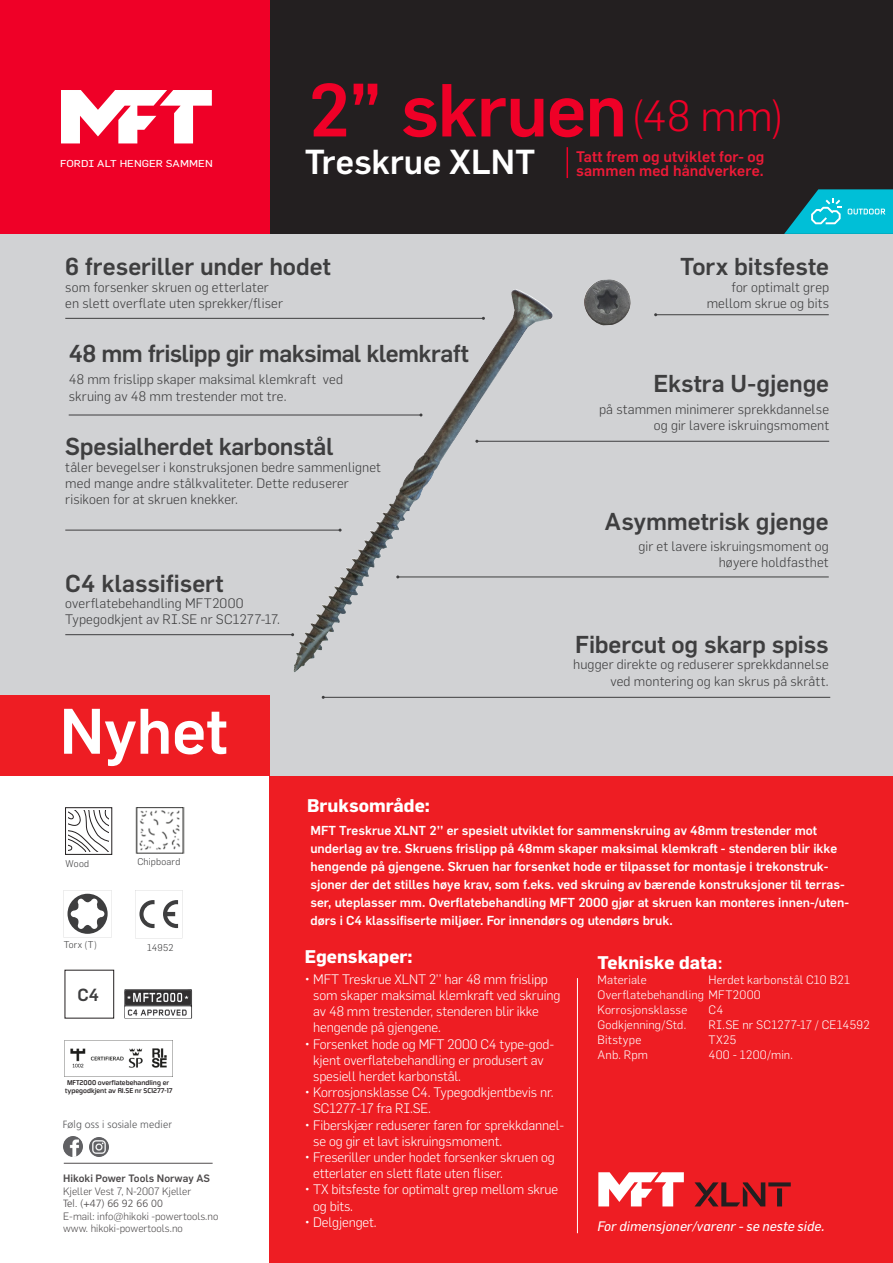
<style>
.page{position:relative;width:893px;height:1263px;background:#fff}
.page>*{position:absolute;margin:0;border:0;box-sizing:border-box;transform-origin:0 0}
.t1{font:500 73.5px "Flama";letter-spacing:-.01em;color:#ef0027}
.t2{font:500 63px "Flama";color:#fff}
.t3{font:300 42.9px "Flama";color:#ef0027}
.t4{font:500 34.05px "Flama";color:#fff}
.t5{font:500 24px "Flama";letter-spacing:-.005em;color:#3e3e3f}
.t6{font:500 24px "Flama";letter-spacing:-.025em;color:#3e3e3f}
.t7{font:700 18px "Flama";color:#fff}
.undertekst_liten{font:500 17.25px "Flama";color:#3e3e3f}
.t8{font:500 15px/14.5px "Flama";letter-spacing:.005em;color:#ed1a37}
.t9{font:300 13.5px/16.2px "Flama";letter-spacing:.01em;color:#3e3e3f;text-align:right}
.t10{font:300 13.5px/16.2px "Flama";letter-spacing:-.01em;color:#fff}
.t11{font:italic 13.5px "Flama";color:#fff}
.t12{font:500 12.75px/18px "Flama";color:#fff}
.t13{font:300 12px/15px "Flama";letter-spacing:.015em;color:#fff}
.t14{font:300 10.5px/12.6px "Flama";color:#231f20}
.t15{font:500 10.5px "Flama";color:#231f20}
.t16{font:300 10.5px "Frutiger LT Std";letter-spacing:.015em;color:#57585a}
.t17{font:300 10.5px "Frutiger LT Std";color:#231f20}
.t18{font:9.9px "Flama Basic";color:#fff;scale:1.13 1}
.undertekst_liten-2{font:300 9.6px "Flama";letter-spacing:.02em;color:#3e3e3f}
.t19{font:6.75px "Great Escape Rg";color:#231f20}
.s1{font-family:"Foundry Gridnik OT2"}
</style>
<div class="page">
<div style="left:0;top:234px;width:893px;height:542px;background:#d1d2d4"></div>
<div style="left:266px;top:0;width:627px;height:234px;background:#231f20"></div>
<svg style="left:784px;top:189px;width:109px;height:45px"></svg>
<div style="left:269px;top:776px;width:624px;height:487px;background:#ee1d23"></div>
<div style="left:0;top:696px;width:269px;height:80px;background:#ee1d23"></div>
<hr style="left:577px;top:978px;width:1px;height:255px;background:#fff">
<div style="left:65px;top:807px;width:47px;height:48px;border:1px solid #231f20"></div>
<svg style="left:69px;top:811px;width:40px;height:40px"></svg>
<img style="left:135px;top:807px;width:50px;height:47px">
<svg style="left:64px;top:890px;width:47px;height:44px"></svg>
<svg style="left:135px;top:890px;width:47px;height:48px"></svg>
<hr style="left:64px;top:1163px;width:149px;height:1px;background:#231f20">
<img style="left:63px;top:1137px;width:20px;height:19px">
<img style="left:90px;top:1137px;width:19px;height:19px">
<div style="left:0;top:0;width:269px;height:234px;background:#ef0027"></div>
<svg style="left:61px;top:90px;width:151px;height:53px"></svg>
<svg style="left:598px;top:1172px;width:86px;height:34px"></svg>
<svg style="left:694px;top:1182px;width:97px;height:24px"></svg>
<img style="left:124px;top:989px;width:68px;height:30px">
<img style="left:64px;top:1040px;width:109px;height:37px">
<hr style="left:567px;top:147px;width:1px;height:31px;background:#ef0027">
<hr style="left:656px;top:314px;width:173px;height:1px;background:#3e3e3f">
<hr style="left:65px;top:318px;width:418px;height:1px;background:#3e3e3f">
<hr style="left:398px;top:577px;width:431px;height:1px;background:#3e3e3f">
<hr style="left:323px;top:697px;width:507px;height:1px;background:#3e3e3f">
<hr style="left:477px;top:441px;width:352px;height:1px;background:#3e3e3f">
<hr style="left:65px;top:634px;width:228px;height:1px;background:#3e3e3f">
<hr style="left:65px;top:530px;width:275px;height:1px;background:#3e3e3f">
<hr style="left:69px;top:415px;width:352px;height:1px;background:#3e3e3f">
<img style="left:584px;top:279px;width:47px;height:46px">
<img style="left:392px;top:290px;width:123px;height:214px">
<p class="t18" style="left:60px;top:157px;width:137px">FORDI ALT HENGER SAMMEN</p>
<p class="t1" style="left:308px;top:67px;width:320px">2” skruen</p>
<p class="t4" style="left:305px;top:142px;width:232px">Treskrue XLNT</p>
<p class="t3" style="left:631px;top:91px;width:154px">(48 mm)</p>
<p class="t8" style="left:576px;top:149px;width:190px">Tatt frem og utviklet for- og sammen med håndverkere.</p>
<p class="t5" style="left:65px;top:253px;width:267px">6 freseriller under hodet</p>
<p class="t9" style="left:65px;top:279px;width:219px;text-align:left">som forsenker skruen og etterlater en slett overflate uten sprekker/fliser</p>
<p class="t6" style="left:69px;top:339px;width:402px">48 mm frislipp gir maksimal klemkraft</p>
<p class="t9" style="left:69px;top:371px;width:276px;text-align:left">48 mm frislipp skaper maksimal klemkraft ved skruing av 48 mm trestender mot tre.</p>
<p class="t5" style="left:65px;top:433px;width:270px">Spesialherdet karbonstål</p>
<p class="t9" style="left:65px;top:459px;width:317px;text-align:left">tåler bevegelser i konstruksjonen bedre sammenlignet med mange andre stålkvaliteter. Dette reduserer risikoen for at skruen knekker.</p>
<p class="t5" style="left:65px;top:569px;width:160px">C4 klassifisert</p>
<p class="t9" style="left:65px;top:595px;width:216px;text-align:left">overflatebehandling MFT2000<br>Typegodkjent av RI.SE nr SC1277-17.</p>
<p class="t2" style="left:60px;top:694px;width:169px">Nyhet</p>
<p class="t7" style="left:307px;top:794px;width:124px">Bruksområde:</p>
<p class="t5" style="left:680px;top:253px;width:151px">Torx bitsfeste</p>
<p class="t9" style="left:707px;top:279px;width:124px">for optimalt grep mellom skrue og bits</p>
<p class="t5" style="left:653px;top:369px;width:177px">Ekstra U-gjenge</p>
<p class="t9" style="left:599px;top:401px;width:232px">på stammen minimerer sprekkdannelse og gir lavere iskruingsmoment</p>
<p class="t5" style="left:605px;top:507px;width:225px">Asymmetrisk gjenge</p>
<p class="t9" style="left:638px;top:537px;width:192px">gir et lavere iskruingsmoment og høyere holdfasthet</p>
<p class="t5" style="left:575px;top:630px;width:255px">Fibercut og skarp spiss</p>
<p class="t9" style="left:573px;top:656px;width:257px">hugger direkte og reduserer sprekkdannelse ved montering og kan skrus på skrått.</p>
<p class="undertekst_liten-2" style="left:66px;top:858px;width:25px">Wood</p>
<p class="undertekst_liten-2" style="left:137px;top:855px;width:45px">Chipboard</p>
<p class="undertekst_liten-2" style="left:64px;top:939px;width:35px">Torx (T)</p>
<p class="undertekst_liten-2" style="left:147px;top:942px;width:28px">14952</p>
<p class="undertekst_liten" style="left:77px;top:984px;width:23px">C4</p>
<p class="t19" style="left:67px;top:1079px;width:104px">MFT2000 overflatebehandling er</p>
<p class="t19" style="left:65px;top:1087px;width:109px">typegodkjent av RI.SE nr SC1277-17</p>
<p class="t16" style="left:63px;top:1118px;width:111px">Følg oss i sosiale medier</p>
<p class="t15" style="left:63px;top:1172px;width:148px">Hikoki Power Tools Norway AS</p>
<p class="t14" style="left:63px;top:1184px;width:130px">Kjeller Vest 7, N-2007 Kjeller</p>
<p class="t17" style="left:63px;top:1198px;width:101px">Tel. (+47) 66 92 66 00</p>
<p class="t14" style="left:63px;top:1210px;width:157px">E-mail: info@hikoki -powertools.no www. hikoki-powertools.no</p>
<p class="t12" style="left:310px;top:821px;width:540px">MFT Treskrue XLNT 2’’ er spesielt utviklet for sammenskruing av 48mm trestender mot underlag av tre. Skruens frislipp på 48mm skaper maksimal klemkraft - stenderen blir ikke hengende på gjengene. Skruen har forsenket hode er tilpasset for montasje i trekonstruk&shy;sjoner der det stilles høye krav, som f.eks. ved skruing av bærende konstruksjoner til terras&shy;ser, uteplasser mm. Overflatebehandling MFT 2000 gjør at skruen kan monteres innen-/uten&shy;dørs i C4 klassifiserte miljøer. For innendørs og utendørs bruk.</p>
<p class="t7" style="left:597px;top:952px;width:127px">Tekniske data<span class="s1">:</span></p>
<p class="t13" style="left:597px;top:972px;width:51px">Materiale</p>
<p class="t7" style="left:305px;top:946px;width:109px">Egenskaper:</p>
<p class="t10" style="left:313px;top:971px;width:249px;text-indent:-9px">• MFT Treskrue XLNT 2’’ har 48 mm frislipp som skaper maksimal klemkraft ved skruing av 48 mm trestender, stenderen blir ikke hengende på gjengene.</p>
<p class="t10" style="left:313px;top:1035px;width:242px;text-indent:-9px">• Forsenket hode og MFT 2000 C4 type-god&shy;kjent overflatebehandling er produsert av spesiell herdet karbonstål.</p>
<p class="t10" style="left:313px;top:1084px;width:242px;text-indent:-9px">• Korrosjonsklasse C4. Typegodkjentbevis nr.<br>SC1277-17 fra RI.SE.</p>
<p class="t10" style="left:313px;top:1116px;width:253px;text-indent:-9px">• Fiberskjær reduserer faren for sprekkdannel&shy;se og gir et lavt iskruingsmoment.</p>
<p class="t10" style="left:313px;top:1149px;width:243px;text-indent:-9px">• Freseriller under hodet forsenker skruen og etterlater en slett flate uten fliser.</p>
<p class="t10" style="left:313px;top:1181px;width:247px;text-indent:-9px">• TX bitsfeste for optimalt grep mellom skrue og bits.</p>
<p class="t10" style="left:305px;top:1214px;width:73px">• Delgjenget.</p>
<p class="t13" style="left:597px;top:972px;width:254px;text-indent:111px">Herdet karbonstål C10 B21<br>Overflatebehandling MFT2000</p>
<p class="t13" style="left:597px;top:1002px;width:91px">Korrosjonsklasse</p>
<p class="t13" style="left:708px;top:1002px;width:16px">C4</p>
<p class="t13" style="left:597px;top:1017px;width:90px">Godkjenning/Std.</p>
<p class="t13" style="left:708px;top:1017px;width:163px">RI.SE nr SC1277-17 / CE14592</p>
<p class="t13" style="left:597px;top:1032px;width:45px">Bitstype</p>
<p class="t13" style="left:708px;top:1032px;width:29px">TX25</p>
<p class="t13" style="left:597px;top:1047px;width:52px">Anb. Rpm</p>
<p class="t13" style="left:708px;top:1047px;width:86px">400 - 1200/min.</p>
<p class="t11" style="left:597px;top:1218px;width:229px">For dimensjoner/varenr - se neste side.</p>
</div>
